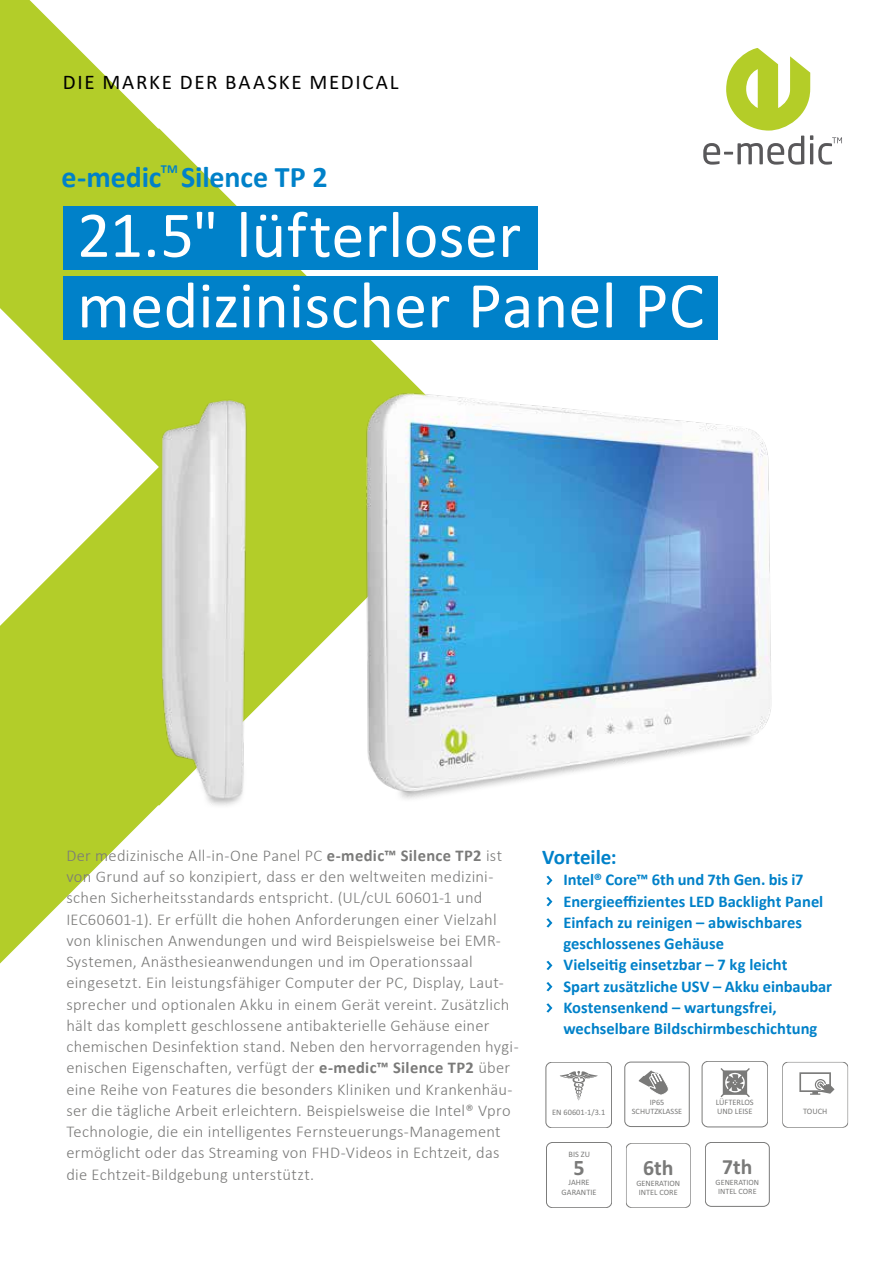
<style>
.page{position:relative;width:893px;height:1263px;background:#fff}
.page>*{position:absolute;margin:0;border:0;box-sizing:border-box;transform-origin:0 0}
.t1{font:66px/70.5px "Calibri";letter-spacing:.005em;color:#fff}
.t2{font:700 30px "Calibri";letter-spacing:-.005em;color:#0081c9}
.t3{font:700 22.05px "Calibri";color:#7a7a79}
.t4{font:700 21.9px "Calibri";color:#7a7a79}
.t5{font:700 21.6px "Calibri";color:#7a7a79}
.t6{font:21px "Calibri";letter-spacing:.085em;color:#000}
.t7{font:700 21px "Calibri";letter-spacing:-.005em;color:#0081c9}
.t8{font:300 16.5px/21.3px "Calibri";letter-spacing:.015em;color:#7a7a79}
.t9{font:700 16.5px/21.3px "Calibri";color:#0081c9}
.t10{font:700 12.3px "Calibri";color:#0081c9}
.t11{font:8.4px/9.3px "Calibri";color:#7a7a79}
.t12{font:8.25px/9.1px "Calibri";color:#7a7a79;text-align:center}
.t13{font:8.1px/9px "Calibri";color:#7a7a79;text-align:center}
.s1{font-weight:700}
</style>
<div class="page">
<svg style="left:0;top:0;width:307px;height:964px"></svg>
<div style="left:63px;top:206px;width:475px;height:64px;background:#0081c9"></div>
<div style="left:63px;top:276px;width:655px;height:64px;background:#0081c9"></div>
<svg style="left:546px;top:876px;width:6px;height:9px"></svg>
<svg style="left:546px;top:897px;width:6px;height:9px"></svg>
<svg style="left:546px;top:918px;width:6px;height:9px"></svg>
<svg style="left:546px;top:961px;width:6px;height:9px"></svg>
<svg style="left:546px;top:982px;width:6px;height:9px"></svg>
<svg style="left:546px;top:1003px;width:6px;height:9px"></svg>
<div style="left:702px;top:1061px;width:66px;height:66px;border:1px solid #7a7a79;border-radius:6px"></div>
<svg style="left:720px;top:1068px;width:30px;height:30px"></svg>
<svg style="left:782px;top:1062px;width:66px;height:66px"></svg>
<svg style="left:626px;top:1143px;width:65px;height:65px"></svg>
<div style="left:546px;top:1062px;width:66px;height:66px;border:1px solid #7a7a79;border-radius:6px"></div>
<svg style="left:560px;top:1071px;width:38px;height:30px"></svg>
<div style="left:625px;top:1062px;width:64px;height:65px;border:1px solid #7a7a79;border-radius:6px"></div>
<svg style="left:638px;top:1070px;width:30px;height:25px"></svg>
<img style="left:26px;top:293px;width:746px;height:536px">
<div style="left:705px;top:1142px;width:64px;height:64px;border:1px solid #7a7a79;border-radius:6px"></div>
<svg style="left:703px;top:48px;width:139px;height:117px"></svg>
<div style="left:546px;top:1142px;width:66px;height:66px;border:1px solid #7a7a79;border-radius:6px"></div>
<p class="t6" style="left:63px;top:68px;width:337px">DIE MARKE DER BAASKE MEDICAL</p>
<h2 class="t2" style="left:62px;top:156px;width:101px">e-medic</h2>
<p class="t10" style="left:161px;top:160px;width:18px">TM</p>
<h2 class="t2" style="left:181px;top:156px;width:148px">Silence TP 2</h2>
<h1 class="t1" style="left:77px;top:198px;width:628px">21.5" lüfterloser medizinischer Panel PC</h1>
<p class="t8" style="left:66px;top:844px;width:454px">Der medizinische All-in-One Panel PC <span class="s1">e-medic™ Silence TP2</span> ist von Grund auf so konzipiert, dass er den weltweiten medizini&shy;schen Sicherheitsstandards entspricht. (UL/cUL 60601-1 und IEC60601-1). Er erfüllt die hohen Anforderungen einer Vielzahl von klinischen Anwendungen und wird Beispielsweise bei EMR-Systemen, Anästhesieanwendungen und im Operationssaal eingesetzt. Ein leistungsfähiger Computer der PC, Display, Laut&shy;sprecher und optionalen Akku in einem Gerät vereint. Zusätzlich hält das komplett geschlossene antibakterielle Gehäuse einer chemischen Desinfektion stand. Neben den hervorragenden hygi&shy;enischen Eigenschaften, verfügt der <span class="s1">e-medic™ Silence TP2</span> über eine Reihe von Features die besonders Kliniken und Krankenhäu&shy;ser die tägliche Arbeit erleichtern. Beispielsweise die Intel® Vpro Technologie, die ein intelligentes Fernsteuerungs-Management ermöglicht oder das Streaming von FHD-Videos in Echtzeit, das die Echtzeit-Bildgebung unterstützt.</p>
<p class="t7" style="left:542px;top:842px;width:76px">Vorteile:</p>
<p class="t9" style="left:563px;top:869px;width:270px">Intel® Core™ 6th und 7th Gen. bis i7<br>Energieeffizientes LED Backlight Panel Einfach zu reinigen – abwischbares geschlossenes Gehäuse<br>Vielseitig einsetzbar – 7 kg leicht<br>Spart zusätzliche USV – Akku einbaubar Kostensenkend – wartungsfrei, wechselbare Bildschirmbeschichtung</p>
<p class="t11" style="left:552px;top:1107px;width:55px">EN 60601-1/3.1</p>
<p class="t12" style="left:632px;top:1097px;width:52px">IP65<br>SCHUTZKLASSE</p>
<p class="t11" style="left:716px;top:1097px;width:39px">LÜFTERLOS<br>UND LEISE</p>
<p class="t11" style="left:803px;top:1107px;width:26px">TOUCH</p>
<p class="t12" style="left:569px;top:1150px;width:23px">BIS ZU</p>
<h3 class="t3" style="left:573px;top:1154px;width:13px">5</h3>
<h3 class="t4" style="left:643px;top:1154px;width:32px">6th</h3>
<h3 class="t5" style="left:722px;top:1153px;width:32px">7th</h3>
<p class="t12" style="left:562px;top:1178px;width:36px">JAHRE<br>GARANTIE</p>
<p class="t12" style="left:636px;top:1178px;width:45px">GENERATION<br>INTEL CORE</p>
<p class="t13" style="left:716px;top:1177px;width:45px">GENERATION<br>INTEL CORE</p>
</div>
